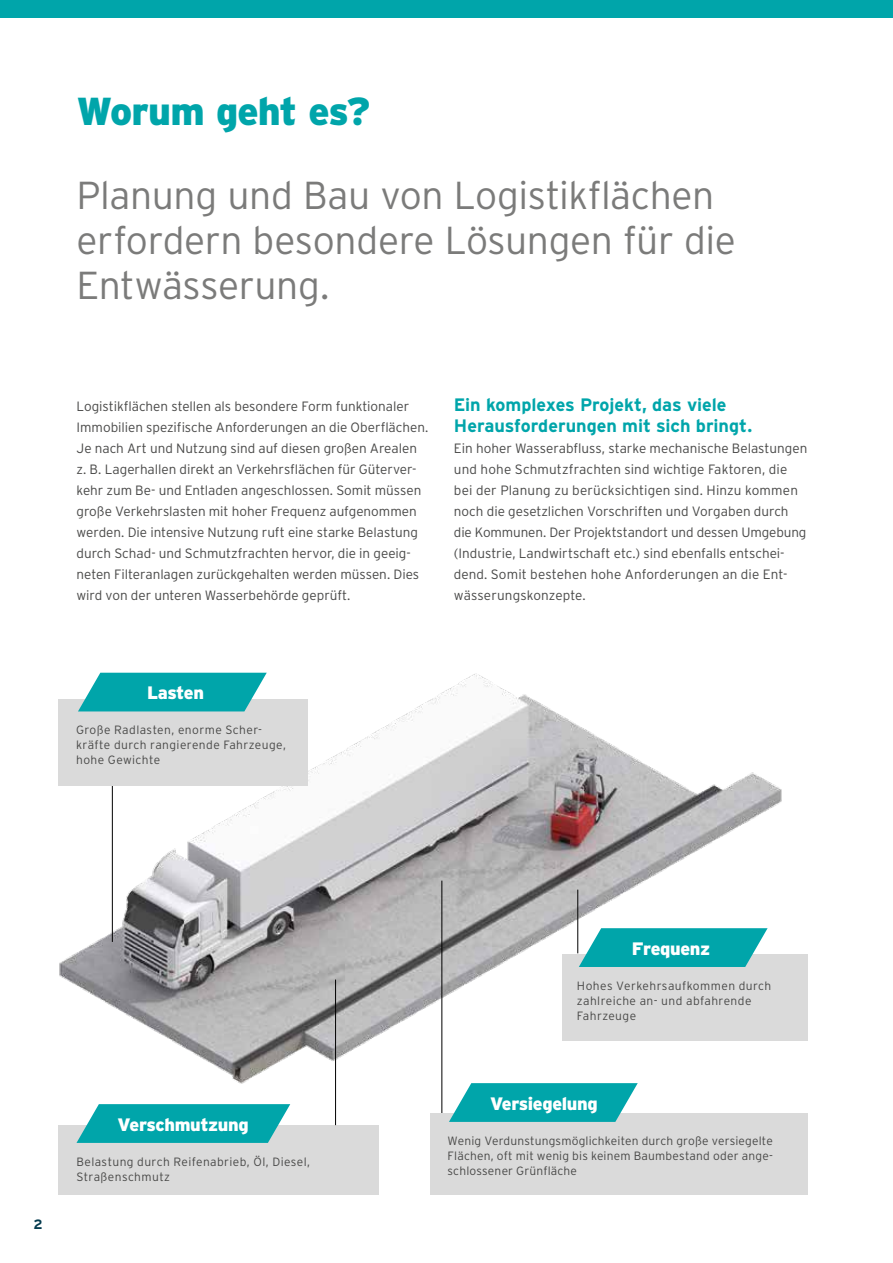
<style>
.page{position:relative;width:893px;height:1263px;background:#fff}
.page>*{position:absolute;margin:0;border:0;box-sizing:border-box;transform-origin:0 0}
.t1{font:300 39px/45px "Interstate";letter-spacing:-.01em;color:#7b7b7a}
.t2{font:900 39px "Interstate";letter-spacing:-.02em;color:#00a5aa}
.t3{font:700 18px/21px "Interstate";letter-spacing:-.005em;color:#00a5aa}
.t4{font:900 18px "Interstate";letter-spacing:-.02em;color:#fff}
.t5{font:300 13.5px/21px "Interstate";letter-spacing:-.005em;color:#494948}
.t6{font:700 13.5px "Interstate";color:#053b4f}
.t7{font:300 12px/15px "Interstate";letter-spacing:.03em;color:#494948}
</style>
<div class="page">
<img style="left:59px;top:672px;width:723px;height:417px">
<div style="left:0;top:0;width:893px;height:17px;background:#00a5aa"></div>
<hr style="left:112px;top:786px;width:1px;height:156px;background:#000">
<hr style="left:441px;top:881px;width:1px;height:244px;background:#000">
<div style="left:58px;top:1125px;width:321px;height:70px;background:#dadada"></div>
<div style="left:431px;top:1113px;width:377px;height:82px;background:#dadada"></div>
<svg style="left:449px;top:1083px;width:189px;height:39px;background:#1eafb3"></svg>
<svg style="left:76px;top:1104px;width:214px;height:39px;background:#1aadb1"></svg>
<div style="left:562px;top:954px;width:246px;height:87px;background:#dadada"></div>
<svg style="left:579px;top:928px;width:189px;height:39px;background:#1eaeb3"></svg>
<hr style="left:335px;top:979px;width:1px;height:146px;background:#000">
<hr style="left:577px;top:890px;width:1px;height:63px;background:#000">
<div style="left:58px;top:699px;width:249px;height:87px;background:#dadada"></div>
<svg style="left:78px;top:673px;width:189px;height:38px;background:#1daeb2"></svg>
<h1 class="t2" style="left:77px;top:89px;width:295px">Worum geht es?</h1>
<h1 class="t1" style="left:77px;top:172px;width:661px">Planung und Bau von Logistikflächen erfordern besondere Lösungen für die<br>Entwässerung.</h1>
<p class="t5" style="left:77px;top:396px;width:353px">Logistikflächen stellen als besondere Form funktionaler Immobilien spezifische Anforderungen an die Oberflächen.<br>Je nach Art und Nutzung sind auf diesen großen Arealen z. B. Lagerhallen direkt an Verkehrsflächen für Güterver&shy;kehr zum Be- und Entladen angeschlossen. Somit müssen große Verkehrslasten mit hoher Frequenz aufgenommen werden. Die intensive Nutzung ruft eine starke Belastung durch Schad- und Schmutzfrachten hervor, die in geeig&shy;neten Filteranlagen zurückgehalten werden müssen. Dies wird von der unteren Wasserbehörde geprüft.</p>
<h2 class="t3" style="left:454px;top:394px;width:300px">Ein komplexes Projekt, das viele<br>Herausforderungen mit sich bringt.</h2>
<p class="t5" style="left:454px;top:438px;width:355px">Ein hoher Wasserabfluss, starke mechanische Belastungen und hohe Schmutzfrachten sind wichtige Faktoren, die bei der Planung zu berücksichtigen sind. Hinzu kommen noch die gesetzlichen Vorschriften und Vorgaben durch die Kommunen. Der Projektstandort und dessen Umgebung (Industrie, Landwirtschaft etc.) sind ebenfalls entschei&shy;dend. Somit bestehen hohe Anforderungen an die Ent&shy;wässerungskonzepte.</p>
<h2 class="t4" style="left:147px;top:682px;width:58px">Lasten</h2>
<p class="t7" style="left:76px;top:722px;width:211px">Große Radlasten, enorme Scher&shy;kräfte durch rangierende Fahrzeuge, hohe Gewichte</p>
<p class="t6" style="left:34px;top:1217px;width:11px">2</p>
<h2 class="t4" style="left:118px;top:1114px;width:133px">Verschmutzung</h2>
<p class="t7" style="left:76px;top:1154px;width:235px">Belastung durch Reifenabrieb, Öl, Diesel,<br>Straßenschmutz</p>
<h2 class="t4" style="left:632px;top:938px;width:80px">Frequenz</h2>
<p class="t7" style="left:577px;top:978px;width:196px">Hohes Verkehrsaufkommen durch zahlreiche an- und abfahrende<br>Fahrzeuge</p>
<h2 class="t4" style="left:490px;top:1093px;width:109px">Versiegelung</h2>
<p class="t7" style="left:448px;top:1133px;width:327px;text-align:justify">Wenig Verdunstungsmöglichkeiten durch große versiegelte Flächen, oft mit wenig bis keinem Baumbestand oder ange&shy;schlossener Grünfläche</p>
</div>
